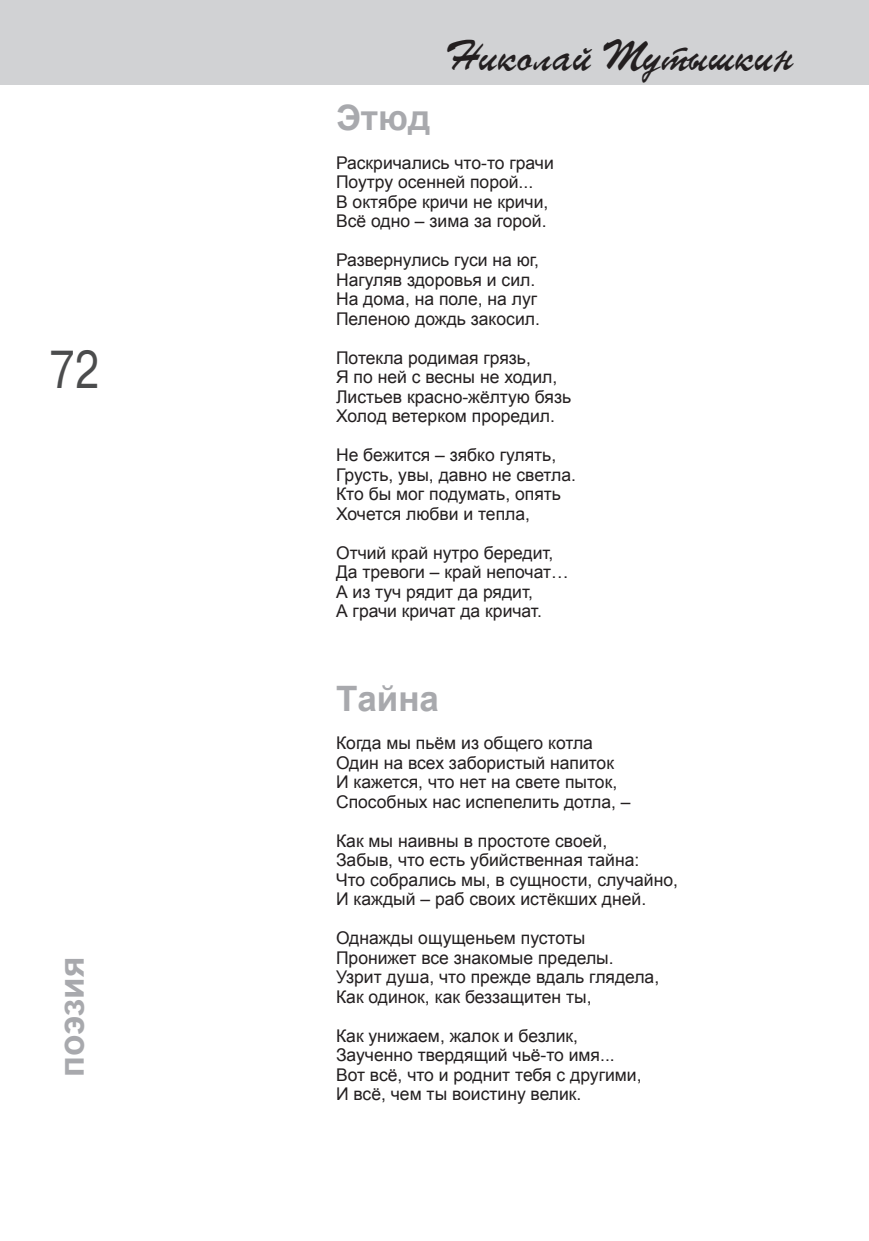
<style>
.page{position:relative;width:869px;height:1241px;background:#fff}
.page>*{position:absolute;margin:0;border:0;box-sizing:border-box;transform-origin:0 0}
.t1{font:49px "TT Arial";color:#4b4c4d;scale:.8 1}
.t2{font:42px "TT Parsec";color:#231f20}
.t3{font:700 35px "Arial";color:#a8a9ad}
.t4{font:17.5px/19.4px "Arial";color:#231f20}
</style>
<div class="page">
<div style="left:0;top:0;width:868px;height:84px;background:#d1d2d4"></div>
<h1 class="t1" style="left:50px;top:342px;width:63px">72</h1>
<h3 class="t3" style="left:52px;top:1076px;width:122px;rotate:-90deg">поэзия</h3>
<h2 class="t2" style="left:443px;top:32px;width:352px">Николай Тутышкин</h2>
<h3 class="t3" style="left:336px;top:98px;width:96px">Этюд</h3>
<p class="t4" style="left:336px;top:153px;width:219px">Раскричались что-то грачи<br>Поутру осенней порой...<br>В октябре кричи не кричи,<br>Всё одно – зима за горой.</p>
<p class="t4" style="left:336px;top:250px;width:205px">Развернулись гуси на юг,<br>Нагуляв здоровья и сил.<br>На дома, на поле, на луг<br>Пеленою дождь закосил.</p>
<p class="t4" style="left:336px;top:348px;width:236px">Потекла родимая грязь,<br>Я по ней с весны не ходил,<br>Листьев красно-жёлтую бязь<br>Холод ветерком проредил.</p>
<p class="t4" style="left:336px;top:445px;width:241px">Не бежится – зябко гулять,<br>Грусть, увы, давно не светла.<br>Кто бы мог подумать, опять<br>Хочется любви и тепла,</p>
<p class="t4" style="left:336px;top:542px;width:234px">Отчий край нутро бередит,<br>Да тревоги – край непочат…<br>А из туч рядит да рядит,<br>А грачи кричат да кричат.</p>
<h3 class="t3" style="left:336px;top:678px;width:104px">Тайна</h3>
<p class="t4" style="left:336px;top:733px;width:296px">Когда мы пьём из общего котла<br>Один на всех забористый напиток<br>И кажется, что нет на свете пыток,<br>Способных нас испепелить дотла, –</p>
<p class="t4" style="left:336px;top:831px;width:343px">Как мы наивны в простоте своей,<br>Забыв, что есть убийственная тайна:<br>Что собрались мы, в сущности, случайно, И каждый – раб своих истёкших дней.</p>
<p class="t4" style="left:336px;top:928px;width:324px">Однажды ощущеньем пустоты<br>Пронижет все знакомые пределы.<br>Узрит душа, что прежде вдаль глядела,<br>Как одинок, как беззащитен ты,</p>
<p class="t4" style="left:336px;top:1025px;width:307px">Как унижаем, жалок и безлик,<br>Заученно твердящий чьё-то имя...<br>Вот всё, что и роднит тебя с другими,<br>И всё, чем ты воистину велик.</p>
</div>
